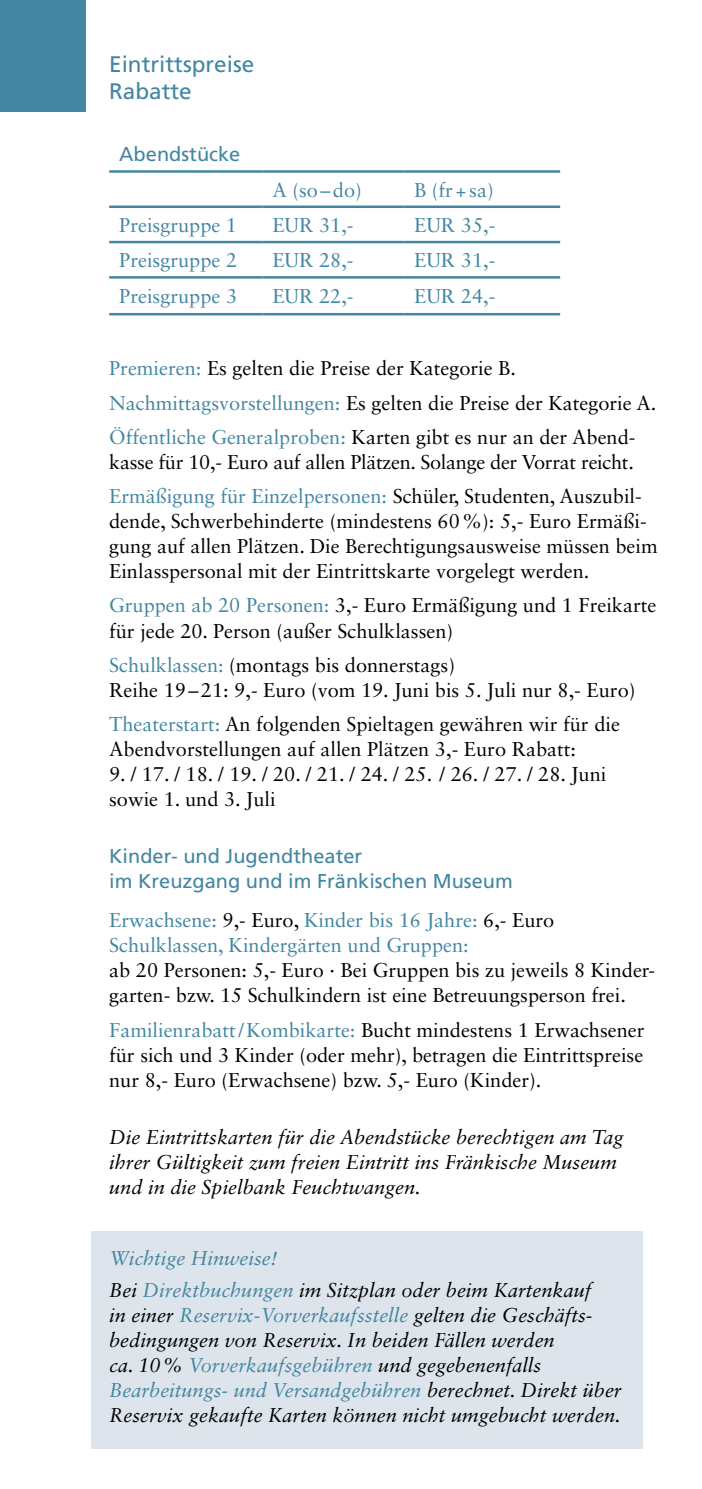
<style>
.page{position:relative;width:702px;height:1489px;background:#fff}
.page>*{position:absolute;margin:0;border:0;box-sizing:border-box;transform-origin:0 0}
.t1{font:22.5px/27.5px "Frutiger";color:#4386a1}
.t2{font:20px/25px "Sabon LT Std";color:#000}
.t3{font:italic 20px/25px "Sabon LT Std";color:#000}
.t4{font:20px/25px "Sabon LT Std";color:#4386a1}
.t5{font:20px/25px "Frutiger";color:#4386a1}
.t6{font:italic 20px/32px "Sabon LT Std";color:#4386a1}
.s1{color:#4386a1}
.s2{color:#000}
</style>
<div class="page">
<div style="left:0;top:0;width:85px;height:111px;background:#4386a1"></div>
<div style="left:91px;top:1230px;width:551px;height:218px;background:#dde4ec"></div>
<hr style="left:109px;top:170px;width:153px;height:3px;background:#4386a1">
<hr style="left:262px;top:170px;width:142px;height:3px;background:#4386a1">
<hr style="left:404px;top:170px;width:156px;height:3px;background:#4386a1">
<hr style="left:109px;top:205px;width:153px;height:3px;background:#4386a1">
<hr style="left:262px;top:205px;width:142px;height:3px;background:#4386a1">
<hr style="left:404px;top:205px;width:156px;height:3px;background:#4386a1">
<hr style="left:109px;top:276px;width:153px;height:2px;background:#4386a1">
<hr style="left:262px;top:276px;width:142px;height:2px;background:#4386a1">
<hr style="left:404px;top:276px;width:156px;height:2px;background:#4386a1">
<hr style="left:109px;top:313px;width:153px;height:2px;background:#4386a1">
<hr style="left:262px;top:313px;width:142px;height:2px;background:#4386a1">
<hr style="left:404px;top:313px;width:156px;height:2px;background:#4386a1">
<hr style="left:109px;top:241px;width:153px;height:2px;background:#4386a1">
<hr style="left:262px;top:241px;width:142px;height:2px;background:#4386a1">
<hr style="left:404px;top:241px;width:156px;height:2px;background:#4386a1">
<p class="t1" style="left:109px;top:50px;width:147px">Eintrittspreise<br>Rabatte</p>
<p class="t5" style="left:119px;top:142px;width:123px">Abendstücke</p>
<p class="t4" style="left:272px;top:177px;width:91px">A (so–do)</p>
<p class="t4" style="left:414px;top:177px;width:81px">B (fr+sa)</p>
<p class="t4" style="left:119px;top:212px;width:119px">Preisgruppe 1</p>
<p class="t4" style="left:272px;top:212px;width:83px">EUR 31,-</p>
<p class="t4" style="left:414px;top:212px;width:83px">EUR 35,-</p>
<p class="t4" style="left:119px;top:248px;width:119px">Preisgruppe 2</p>
<p class="t4" style="left:272px;top:248px;width:83px">EUR 28,-</p>
<p class="t4" style="left:414px;top:248px;width:83px">EUR 31,-</p>
<p class="t4" style="left:119px;top:283px;width:119px">Preisgruppe 3</p>
<p class="t4" style="left:272px;top:283px;width:83px">EUR 22,-</p>
<p class="t4" style="left:414px;top:283px;width:83px">EUR 24,-</p>
<p class="t2" style="left:109px;top:351px;width:549px;line-height:34.2px"><span class="s1">Premieren:</span> Es gelten die Preise der Kategorie B.<br><span class="s1">Nachmittagsvorstellungen:</span> Es gelten die Preise der Kategorie A.<br><span class="s1">Öffentliche Generalproben:</span> Karten gibt es nur an der Abend-</p>
<p class="t2" style="left:109px;top:444px;width:534px;line-height:34.2px">kasse für 10,- Euro auf allen Plätzen. Solange der Vorrat reicht.<br><span class="s1">Ermäßigung für Einzelpersonen:</span> Schüler, Studenten, Auszubil-</p>
<p class="t2" style="left:109px;top:508px;width:550px">dende, Schwerbehinderte (mindestens 60%): 5,- Euro Ermäßi&shy;gung auf allen Plätzen. Die Berechtigungsausweise müssen beim<br>Einlasspersonal mit der Eintrittskarte vorgelegt werden.</p>
<p class="t2" style="left:109px;top:593px;width:548px"><span class="s1">Gruppen ab 20 Personen:</span> 3,- Euro Ermäßigung und 1 Freikarte für jede 20. Person (außer Schulklassen)</p>
<p class="t2" style="left:109px;top:652px;width:527px"><span class="s1">Schulklassen:</span> (montags bis donnerstags)<br>Reihe 19–21: 9,- Euro (vom 19. Juni bis 5. Juli nur 8,- Euro)</p>
<p class="t2" style="left:109px;top:711px;width:512px"><span class="s1">Theaterstart:</span> An folgenden Spieltagen gewähren wir für die<br>Abendvorstellungen auf allen Plätzen 3,- Euro Rabatt:</p>
<p class="t2" style="left:109px;top:761px;width:498px">9. / 17. / 18. / 19. / 20. / 21. / 24. / 25. / 26. / 27. / 28. Juni sowie 1. und 3. Juli</p>
<p class="t5" style="left:109px;top:843px;width:405px">Kinder- und Jugendtheater<br>im Kreuzgang und im Fränkischen Museum</p>
<p class="t4" style="left:109px;top:907px;width:446px">Erwachsene: <span class="s2">9,- Euro,</span> Kinder bis 16 Jahre: <span class="s2">6,- Euro<br></span>Schulklassen, Kindergärten und Gruppen:</p>
<p class="t2" style="left:109px;top:957px;width:547px">ab 20 Personen: 5,- Euro · Bei Gruppen bis zu jeweils 8 Kinder&shy;garten- bzw. 15 Schulkindern ist eine Betreuungsperson frei.</p>
<p class="t2" style="left:109px;top:1016px;width:537px;text-align:justify"><span class="s1">Familienrabatt/Kombikarte:</span> Bucht mindestens 1 Erwachsener für sich und 3 Kinder (oder mehr), betragen die Eintrittspreise nur 8,- Euro (Erwachsene) bzw. 5,- Euro (Kinder).</p>
<p class="t3" style="left:109px;top:1124px;width:516px">Die Eintrittskarten für die Abendstücke berechtigen am Tag ihrer Gültigkeit zum freien Eintritt ins Fränkische Museum und in die Spielbank Feuchtwangen.</p>
<p class="t6" style="left:109px;top:1241px;width:484px">Wichtige Hinweise!<br><span class="s2">Bei</span> Direktbuchungen <span class="s2">im Sitzplan oder beim Kartenkauf</span></p>
<p class="t3" style="left:109px;top:1302px;width:514px">in einer <span class="s1">Reservix-Vorverkaufsstelle</span> gelten die Geschäfts&shy;bedingungen von Reservix. In beiden Fällen werden<br>ca. 10% <span class="s1">Vorverkaufsgebühren</span> und gegebenenfalls <span class="s1">Bearbeitungs- und Versandgebühren</span> berechnet. Direkt über Reservix gekaufte Karten können nicht umgebucht werden.</p>
</div>
